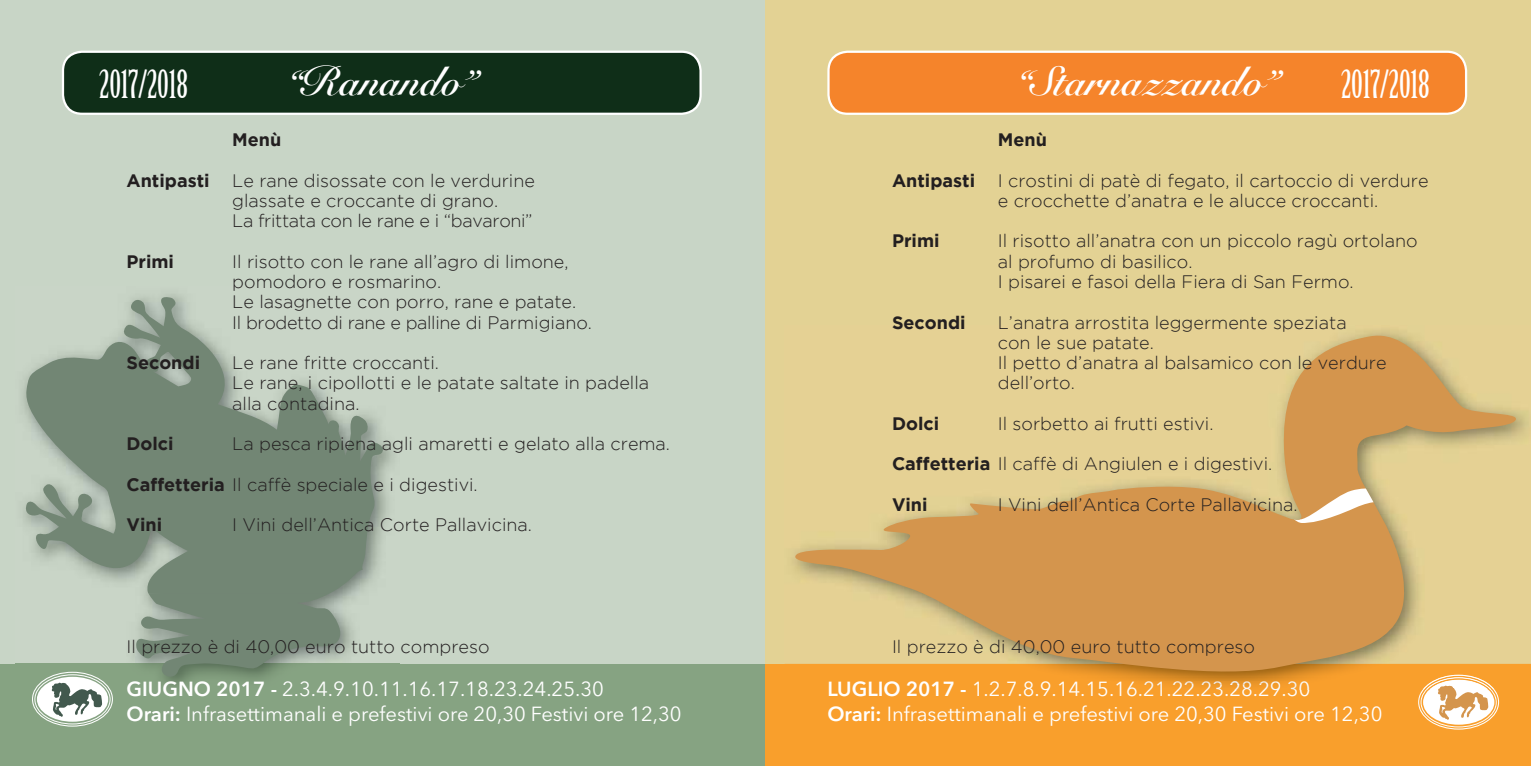
<style>
.page{position:relative;width:1531px;height:766px;background:#fff}
.page>*{position:absolute;margin:0;border:0;box-sizing:border-box;transform-origin:0 0}
.t1{font:700 40.5px "Snell Roundhand";color:#fff}
.t2{font:38.25px "Birch Std";color:#fff}
.t3{font:20.25px/24.3px "Avenir Next LT Pro";color:#fff}
.t4{font:600 20.25px "Avenir Next LT Pro";color:#fff}
.t5{font:300 18px/20.2px "Gotham";color:#231f20}
.t6{font:700 18px "Gotham";color:#231f20}
.s1{font-weight:700}
.s2{font-weight:600}
.s3{font-weight:400}
.s4{font-weight:400;color:#fcfcfc}
.s5{font-weight:400;color:#f7f7f8}
.s6{font-weight:400;color:#eeeff0}
.s7{font-weight:400;color:#ededee}
.s8{font-weight:400;color:#e3e4e5}
.s9{font-weight:400;color:#e4e5e6}
.s10{font-weight:400;color:#edeeef}
.s11{font-weight:400;color:#f3f4f4}
.s12{font-weight:400;color:#fafbfb}
</style>
<div class="page">
<div style="left:0;top:0;width:765px;height:765px;background:#c8d5c6"></div>
<div style="left:0;top:663px;width:765px;height:102px;background:#86a382"></div>
<div style="left:63px;top:52px;width:637px;height:62px;background:#0f2e18;border-radius:19px"></div>
<div style="left:62px;top:51px;width:640px;height:64px;border:2px solid #fff;border-radius:19px"></div>
<img style="left:22px;top:294px;width:373px;height:398px">
<svg style="left:135px;top:593px;width:207px;height:89px"></svg>
<svg style="left:23px;top:296px;width:360px;height:297px;fill:#728674"></svg>
<div style="left:32px;top:671px;width:81px;height:55px;border:1px solid #fff;border-radius:50%"></div>
<div style="left:34px;top:674px;width:77px;height:50px;border:1px solid #fff;border-radius:50%"></div>
<div style="left:37px;top:676px;width:71px;height:45px;background:#fff;border-radius:50%"></div>
<svg style="left:51px;top:682px;width:51px;height:34px"></svg>
<div style="left:765px;top:0;width:766px;height:765px;background:#e3d294"></div>
<div style="left:765px;top:663px;width:766px;height:102px;background:#f99f2c"></div>
<div style="left:828px;top:52px;width:638px;height:62px;background:#f5842b;border-radius:19px"></div>
<div style="left:827px;top:51px;width:640px;height:64px;border:2px solid #fff;border-radius:19px"></div>
<svg style="left:1418px;top:689px;width:81px;height:40px"></svg>
<img style="left:1423px;top:686px;width:71px;height:3px">
<img style="left:1426px;top:683px;width:65px;height:6px">
<img style="left:1429px;top:679px;width:59px;height:10px">
<img style="left:1438px;top:685px;width:16px;height:4px">
<svg style="left:791px;top:331px;width:728px;height:348px"></svg>
<svg style="left:1288px;top:485px;width:116px;height:39px"></svg>
<h1 class="t1" style="left:287px;top:57px;width:191px">“Ranando”</h1>
<h2 class="t2" style="left:99px;top:70px;width:90px">2017/2018</h2>
<h1 class="t1" style="left:1016px;top:57px;width:264px">“Starnazzando”</h1>
<p class="t6" style="left:232px;top:133px;width:51px">Menù</p>
<p class="t6" style="left:998px;top:133px;width:51px">Menù</p>
<h2 class="t2" style="left:1341px;top:70px;width:90px">2017/2018</h2>
<p class="t6" style="left:126px;top:173px;width:85px">Antipasti</p>
<p class="t5" style="left:232px;top:171px;width:304px">Le rane disossate con le verdurine glassate e croccante di grano.<br>La frittata con le rane e i “bavaroni”</p>
<p class="t6" style="left:126px;top:254px;width:49px">Primi</p>
<p class="t5" style="left:232px;top:252px;width:361px">Il risotto con le rane all’agro di limone, pomodoro e rosmarino.<br>Le lasagnette con porro, rane e patate.<br>Il brodetto di rane e palline di Parmigiano.</p>
<p class="t6" style="left:126px;top:356px;width:75px">Secondi</p>
<p class="t5" style="left:232px;top:354px;width:418px">Le rane fritte croccanti.<br>Le rane, i cipollotti e le patate saltate in padella alla contadina.</p>
<p class="t6" style="left:126px;top:437px;width:49px">Dolci</p>
<p class="t5" style="left:232px;top:435px;width:439px">La pesca ripiena agli amaretti e gelato alla crema.</p>
<p class="t5" style="left:126px;top:475px;width:353px"><span class="s1">Caffetteria</span> Il caffè speciale e i digestivi.</p>
<p class="t6" style="left:126px;top:518px;width:37px">Vini</p>
<p class="t5" style="left:232px;top:516px;width:301px">I Vini dell’Antica Corte Pallavicina.</p>
<p class="t5" style="left:126px;top:637px;width:364px">Il prezzo è di 40,00 euro tutto compreso</p>
<p class="t3" style="left:127px;top:678px;width:556px"><span class="s2">GIUGNO 2017 -</span> 2.3.4.9.10.11.16.17.18.23.24.25.30<br><span class="s2">Orari:</span> Infrasettimanali e prefestivi ore 20,30 Festivi ore 12,30</p>
<p class="t6" style="left:892px;top:173px;width:85px">Antipasti</p>
<p class="t5" style="left:998px;top:171px;width:432px">I crostini di patè di fegato, il cartoccio di verdure e crocchette d’anatra e le alucce croccanti.</p>
<p class="t6" style="left:892px;top:234px;width:49px">Primi</p>
<p class="t5" style="left:998px;top:232px;width:421px">Il risotto all’anatra con un piccolo ragù ortolano al profumo di basilico.<br>I pisarei e fasoi della Fiera di San Fermo.</p>
<p class="t6" style="left:892px;top:315px;width:75px">Secondi</p>
<p class="t5" style="left:998px;top:313px;width:390px">L’anatra arrostita leggermente speziata<br>con le sue patate.<br>Il petto d’anatra al balsamico con le verdure dell’orto.</p>
<p class="t6" style="left:892px;top:416px;width:49px">Dolci</p>
<p class="t5" style="left:998px;top:414px;width:217px">Il sorbetto ai frutti estivi.</p>
<p class="t5" style="left:892px;top:455px;width:382px"><span class="s1">Caffetteria</span> Il caffè di Angiulen e i digestivi.</p>
<p class="t6" style="left:892px;top:497px;width:37px">Vini</p>
<p class="t5" style="left:998px;top:495px;width:301px">I Vini dell’Antica Corte Pallavicina.</p>
<p class="t5" style="left:892px;top:637px;width:364px">Il prezzo è di 40,00 euro tutto compreso</p>
<p class="t4" style="left:827px;top:680px;width:484px">LUGLIO 2017 <span class="s3">1 2 7 8 9 14 15 1</span><span class="s4">6</span> <span class="s5">21</span> <span class="s6">2</span><span class="s7">2 23</span> <span class="s8">2</span><span class="s9">8</span> <span class="s10">29</span> <span class="s11">3</span><span class="s12">0</span></p>
<p class="t3" style="left:827px;top:678px;width:556px;text-indent:133px"><span class="s2">-</span> .............<br><span class="s2">Orari:</span> Infrasettimanali e prefestivi ore 20,30 Festivi ore 12,30</p>
</div>
